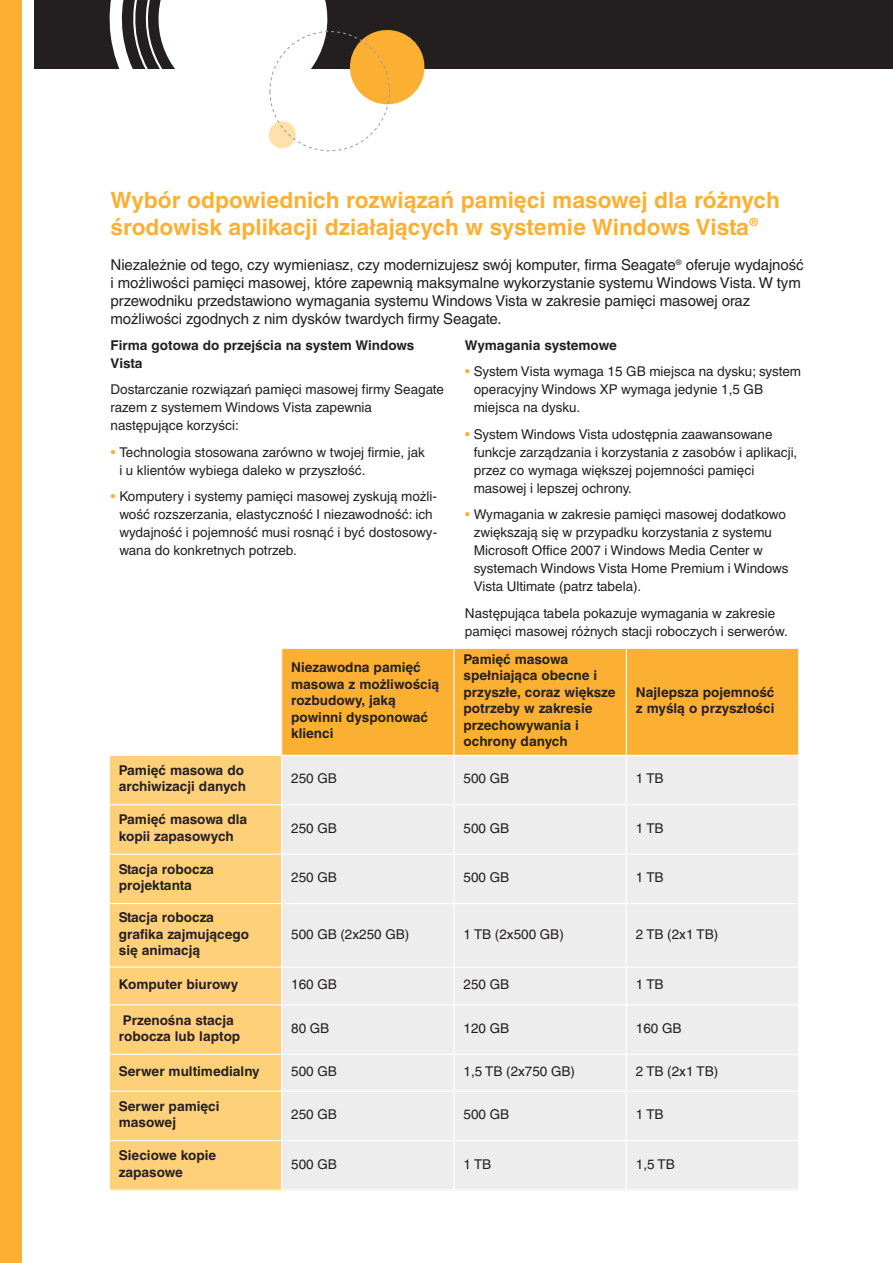
<style>
.page{position:relative;width:893px;height:1263px;background:#fff}
.page>*{position:absolute;margin:0;border:0;box-sizing:border-box;transform-origin:0 0}
.t1{font:700 22.5px/27px "Helvetica World";color:#fbb033}
.t2{font:15px/18px "Helvetica World";letter-spacing:-.005em;color:#231f20}
.t3{font:13.5px/18px "Helvetica World";color:#231f20}
.t4{font:700 13.5px/16.5px "Helvetica World";color:#231f20}
.s1{color:#fbb033}
</style>
<div class="page">
<div style="left:0;top:0;width:21px;height:1263px;background:#fbb033"></div>
<div style="left:34px;top:0;width:859px;height:68px;background:#231f20"></div>
<svg style="left:110px;top:0;width:314px;height:150px"></svg>
<div style="left:282px;top:648px;width:172px;height:107px;background:#fbb033"></div>
<div style="left:454px;top:648px;width:172px;height:107px;background:#fbb033"></div>
<div style="left:626px;top:648px;width:173px;height:107px;background:#fbb033"></div>
<div style="left:109px;top:755px;width:173px;height:50px;background:#fed07a"></div>
<div style="left:282px;top:755px;width:172px;height:50px;background:#ededee"></div>
<div style="left:454px;top:755px;width:172px;height:50px;background:#ededee"></div>
<div style="left:626px;top:755px;width:173px;height:50px;background:#ededee"></div>
<div style="left:109px;top:805px;width:173px;height:49px;background:#fed07a"></div>
<div style="left:282px;top:805px;width:172px;height:49px;background:#ededee"></div>
<div style="left:454px;top:805px;width:172px;height:49px;background:#ededee"></div>
<div style="left:626px;top:805px;width:173px;height:49px;background:#ededee"></div>
<div style="left:109px;top:854px;width:173px;height:49px;background:#fed07a"></div>
<div style="left:282px;top:854px;width:172px;height:49px;background:#ededee"></div>
<div style="left:454px;top:854px;width:172px;height:49px;background:#ededee"></div>
<div style="left:626px;top:854px;width:173px;height:49px;background:#ededee"></div>
<div style="left:109px;top:903px;width:173px;height:64px;background:#fed07a"></div>
<div style="left:282px;top:903px;width:172px;height:64px;background:#ededee"></div>
<div style="left:454px;top:903px;width:172px;height:64px;background:#ededee"></div>
<div style="left:626px;top:903px;width:173px;height:64px;background:#ededee"></div>
<div style="left:109px;top:967px;width:173px;height:38px;background:#fed07a"></div>
<div style="left:282px;top:967px;width:172px;height:38px;background:#ededee"></div>
<div style="left:454px;top:967px;width:172px;height:38px;background:#ededee"></div>
<div style="left:626px;top:967px;width:173px;height:38px;background:#ededee"></div>
<div style="left:109px;top:1005px;width:173px;height:49px;background:#fed07a"></div>
<div style="left:282px;top:1005px;width:172px;height:49px;background:#ededee"></div>
<div style="left:454px;top:1005px;width:172px;height:49px;background:#ededee"></div>
<div style="left:626px;top:1005px;width:173px;height:49px;background:#ededee"></div>
<div style="left:109px;top:1054px;width:173px;height:37px;background:#fed07a"></div>
<div style="left:282px;top:1054px;width:172px;height:37px;background:#ededee"></div>
<div style="left:454px;top:1054px;width:172px;height:37px;background:#ededee"></div>
<div style="left:626px;top:1054px;width:173px;height:37px;background:#ededee"></div>
<div style="left:109px;top:1091px;width:173px;height:49px;background:#fed07a"></div>
<div style="left:282px;top:1091px;width:172px;height:49px;background:#ededee"></div>
<div style="left:454px;top:1091px;width:172px;height:49px;background:#ededee"></div>
<div style="left:626px;top:1091px;width:173px;height:49px;background:#ededee"></div>
<div style="left:109px;top:1140px;width:173px;height:50px;background:#fed07a"></div>
<div style="left:282px;top:1140px;width:172px;height:50px;background:#ededee"></div>
<div style="left:454px;top:1140px;width:172px;height:50px;background:#ededee"></div>
<div style="left:626px;top:1140px;width:173px;height:50px;background:#ededee"></div>
<hr style="left:109px;top:648px;width:1px;height:542px;background:#fff">
<hr style="left:281px;top:648px;width:1px;height:542px;background:#fff">
<hr style="left:453px;top:648px;width:2px;height:542px;background:#fff">
<hr style="left:626px;top:648px;width:1px;height:542px;background:#fff">
<hr style="left:798px;top:648px;width:1px;height:542px;background:#fff">
<hr style="left:109px;top:648px;width:690px;height:1px;background:#fff">
<hr style="left:109px;top:755px;width:690px;height:1px;background:#fff">
<hr style="left:109px;top:804px;width:690px;height:1px;background:#fff">
<hr style="left:109px;top:853px;width:690px;height:2px;background:#fff">
<hr style="left:109px;top:903px;width:690px;height:1px;background:#fff">
<hr style="left:109px;top:966px;width:690px;height:2px;background:#fff">
<hr style="left:109px;top:1004px;width:690px;height:1px;background:#fff">
<hr style="left:109px;top:1054px;width:690px;height:1px;background:#fff">
<hr style="left:109px;top:1090px;width:690px;height:2px;background:#fff">
<hr style="left:109px;top:1140px;width:690px;height:1px;background:#fff">
<hr style="left:109px;top:1189px;width:690px;height:1px;background:#fff">
<p class="t1" style="left:111px;top:186px;width:671px">Wybór odpowiednich rozwiązań pamięci masowej dla różnych środowisk aplikacji działających w systemie Windows Vista<sup>®</sup></p>
<p class="t2" style="left:111px;top:256px;width:695px">Niezależnie od tego, czy wymieniasz, czy modernizujesz swój komputer, firma Seagate<sup>®</sup> oferuje wydajność i możliwości pamięci masowej, które zapewnią maksymalne wykorzystanie systemu Windows Vista. W tym przewodniku przedstawiono wymagania systemu Windows Vista w zakresie pamięci masowej oraz możliwości zgodnych z nim dysków twardych firmy Seagate.</p>
<p class="t4" style="left:111px;top:336px;width:305px;line-height:18px">Firma gotowa do przejścia na system Windows<br>Vista</p>
<p class="t3" style="left:111px;top:381px;width:335px">Dostarczanie rozwiązań pamięci masowej firmy Seagate razem z systemem Windows Vista zapewnia następujące korzyści:</p>
<p class="t3" style="left:119px;top:443px;width:307px;text-indent:-9px"><span class="s1">•</span> Technologia stosowana zarówno w twojej firmie, jak i u klientów wybiega daleko w przyszłość.</p>
<p class="t3" style="left:119px;top:488px;width:319px;text-indent:-9px"><span class="s1">•</span> Komputery i systemy pamięci masowej zyskują możli&shy;wość rozszerzania, elastyczność I niezawodność: ich wydajność i pojemność musi rosnąć i być dostosowy&shy;wana do konkretnych potrzeb.</p>
<p class="t4" style="left:465px;top:337px;width:153px">Wymagania systemowe</p>
<p class="t3" style="left:474px;top:363px;width:329px;text-indent:-9px"><span class="s1">•</span> System Vista wymaga 15 GB miejsca na dysku; system operacyjny Windows XP wymaga jedynie 1,5 GB miejsca na dysku.</p>
<p class="t3" style="left:474px;top:425px;width:325px;text-indent:-9px"><span class="s1">•</span> System Windows Vista udostępnia zaawansowane funkcje zarządzania i korzystania z zasobów i aplikacji, przez co wymaga większej pojemności pamięci masowej i lepszej ochrony.</p>
<p class="t3" style="left:474px;top:506px;width:316px;text-indent:-9px"><span class="s1">•</span> Wymagania w zakresie pamięci masowej dodatkowo zwiększają się w przypadku korzystania z systemu Microsoft Office 2007 i Windows Media Center w systemach Windows Vista Home Premium i Windows Vista Ultimate (patrz tabela).</p>
<p class="t3" style="left:465px;top:604px;width:324px">Następująca tabela pokazuje wymagania w zakresie pamięci masowej różnych stacji roboczych i serwerów.</p>
<p class="t4" style="left:291px;top:659px;width:149px">Niezawodna pamięć masowa z możliwością rozbudowy, jaką powinni dysponować klienci</p>
<p class="t4" style="left:464px;top:651px;width:154px">Pamięć masowa spełniająca obecne i przyszłe, coraz większe potrzeby w zakresie przechowywania i ochrony danych</p>
<p class="t4" style="left:636px;top:684px;width:140px">Najlepsza pojemność z myślą o przyszłości</p>
<p class="t4" style="left:119px;top:762px;width:129px">Pamięć masowa do archiwizacji danych</p>
<p class="t3" style="left:291px;top:769px;width:47px">250 GB</p>
<p class="t3" style="left:464px;top:769px;width:47px">500 GB</p>
<p class="t3" style="left:636px;top:769px;width:29px">1TB</p>
<p class="t4" style="left:119px;top:811px;width:130px">Pamięć masowa dla kopii zapasowych</p>
<p class="t3" style="left:291px;top:819px;width:47px">250 GB</p>
<p class="t3" style="left:464px;top:819px;width:47px">500 GB</p>
<p class="t3" style="left:636px;top:819px;width:29px">1TB</p>
<p class="t4" style="left:119px;top:861px;width:97px">Stacja robocza projektanta</p>
<p class="t3" style="left:291px;top:868px;width:47px">250 GB</p>
<p class="t3" style="left:464px;top:868px;width:47px">500 GB</p>
<p class="t3" style="left:636px;top:868px;width:29px">1TB</p>
<p class="t4" style="left:119px;top:909px;width:132px">Stacja robocza grafika zajmującego się animacją</p>
<p class="t3" style="left:291px;top:925px;width:120px">500 GB (2x250 GB)</p>
<p class="t3" style="left:464px;top:925px;width:102px">1 TB (2x500 GB)</p>
<p class="t3" style="left:636px;top:925px;width:84px">2 TB (2x1 TB)</p>
<p class="t4" style="left:119px;top:976px;width:121px">Komputer biurowy</p>
<p class="t3" style="left:291px;top:975px;width:47px">160 GB</p>
<p class="t3" style="left:464px;top:975px;width:47px">250 GB</p>
<p class="t3" style="left:636px;top:975px;width:29px">1TB</p>
<p class="t4" style="left:119px;top:1011px;width:123px">Przenośna stacja robocza lub laptop</p>
<p class="t3" style="left:291px;top:1019px;width:40px">80 GB</p>
<p class="t3" style="left:464px;top:1019px;width:47px">120 GB</p>
<p class="t3" style="left:636px;top:1019px;width:47px">160 GB</p>
<p class="t4" style="left:119px;top:1063px;width:142px">Serwer multimedialny</p>
<p class="t3" style="left:291px;top:1062px;width:47px">500 GB</p>
<p class="t3" style="left:464px;top:1062px;width:113px">1,5 TB (2x750 GB)</p>
<p class="t3" style="left:636px;top:1062px;width:84px">2 TB (2x1 TB)</p>
<p class="t4" style="left:119px;top:1098px;width:102px">Serwer pamięci masowej</p>
<p class="t3" style="left:291px;top:1105px;width:47px">250 GB</p>
<p class="t3" style="left:464px;top:1105px;width:47px">500 GB</p>
<p class="t3" style="left:636px;top:1105px;width:29px">1TB</p>
<p class="t4" style="left:119px;top:1147px;width:99px">Sieciowe kopie zapasowe</p>
<p class="t3" style="left:291px;top:1155px;width:47px">500 GB</p>
<p class="t3" style="left:464px;top:1155px;width:29px">1TB</p>
<p class="t3" style="left:636px;top:1155px;width:40px">1,5 TB</p>
</div>
